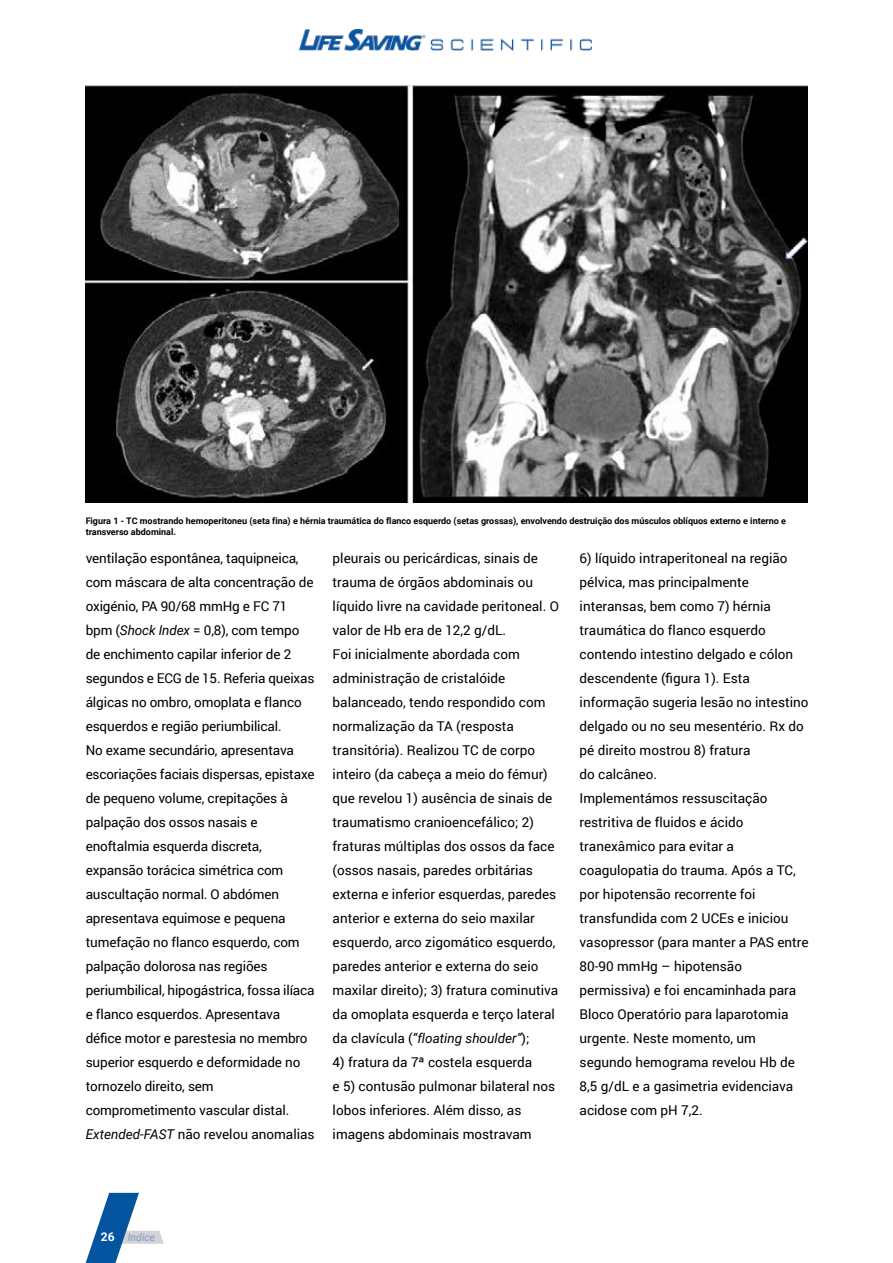
<style>
.page{position:relative;width:893px;height:1263px;background:#fff}
.page>*{position:absolute;margin:0;border:0;box-sizing:border-box;transform-origin:0 0}
.t1{font:13.5px/24px "Roboto";color:#000}
.t2{font:italic 10.5px "Roboto";color:#8298cd}
.t3{font:700 9px/10.8px "Roboto";color:#000}
.s1{font-style:italic}
.s2{font-weight:700;font-style:normal;font-size:12px;color:#fff}
</style>
<div class="page">
<img style="left:299px;top:29px;width:293px;height:21px">
<svg style="left:86px;top:1193px;width:78px;height:70px"></svg>
<img style="left:85px;top:85px;width:723px;height:417px">
<p class="t3" style="left:86px;top:515px;width:702px">Figura 1 - TC mostrando hemoperitoneu (seta fina) e hérnia traumática do flanco esquerdo (setas grossas), envolvendo destruição dos músculos oblíquos externo e interno e transverso abdominal.</p>
<p class="t1" style="left:86px;top:545px;width:231px">ventilação espontânea, taquipneica, com máscara de alta concentração de oxigénio, PA 90/68 mmHg e FC 71 bpm (<span class="s1">Shock Index</span> = 0,8), com tempo de enchimento capilar inferior de 2 segundos e ECG de 15. Referia queixas álgicas no ombro, omoplata e flanco esquerdos e região periumbilical.<br>No exame secundário, apresentava escoriações faciais dispersas, epistaxe de pequeno volume, crepitações à palpação dos ossos nasais e enoftalmia esquerda discreta, expansão torácica simétrica com auscultação normal. O abdómen apresentava equimose e pequena tumefação no flanco esquerdo, com palpação dolorosa nas regiões periumbilical, hipogástrica, fossa ilíaca e flanco esquerdos. Apresentava défice motor e parestesia no membro superior esquerdo e deformidade no tornozelo direito, sem comprometimento vascular distal.<br><span class="s1">Extended-FAST</span> não revelou anomalias</p>
<p class="t1" style="left:333px;top:545px;width:228px">pleurais ou pericárdicas, sinais de trauma de órgãos abdominais ou líquido livre na cavidade peritoneal. O valor de Hb era de 12,2 g/dL.<br>Foi inicialmente abordada com administração de cristalóide balanceado, tendo respondido com normalização da TA (resposta transitória). Realizou TC de corpo inteiro (da cabeça a meio do fémur) que revelou 1) ausência de sinais de traumatismo cranioencefálico; 2) fraturas múltiplas dos ossos da face (ossos nasais, paredes orbitárias externa e inferior esquerdas, paredes anterior e externa do seio maxilar esquerdo, arco zigomático esquerdo, paredes anterior e externa do seio maxilar direito); 3) fratura cominutiva da omoplata esquerda e terço lateral da clavícula (<span class="s1">“floating shoulder”</span>);</p>
<p class="t1" style="left:333px;top:1049px;width:224px">4) fratura da 7ª costela esquerda<br>e 5) contusão pulmonar bilateral nos lobos inferiores. Além disso, as imagens abdominais mostravam</p>
<p class="t1" style="left:580px;top:545px;width:230px">6) líquido intraperitoneal na região pélvica, mas principalmente interansas, bem como 7) hérnia traumática do flanco esquerdo contendo intestino delgado e cólon descendente (figura 1). Esta informação sugeria lesão no intestino delgado ou no seu mesentério. Rx do pé direito mostrou 8) fratura<br>do calcâneo.<br>Implementámos ressuscitação restritiva de fluidos e ácido tranexâmico para evitar a coagulopatia do trauma. Após a TC, por hipotensão recorrente foi transfundida com 2 UCEs e iniciou vasopressor (para manter a PAS entre<br>80-90 mmHg – hipotensão permissiva) e foi encaminhada para<br>Bloco Operatório para laparotomia urgente. Neste momento, um segundo hemograma revelou Hb de<br>8,5 g/dL e a gasimetria evidenciava acidose com pH 7,2.</p>
<p class="t2" style="left:101px;top:1230px;width:56px"><span class="s2">26</span> Indice</p>
</div>
